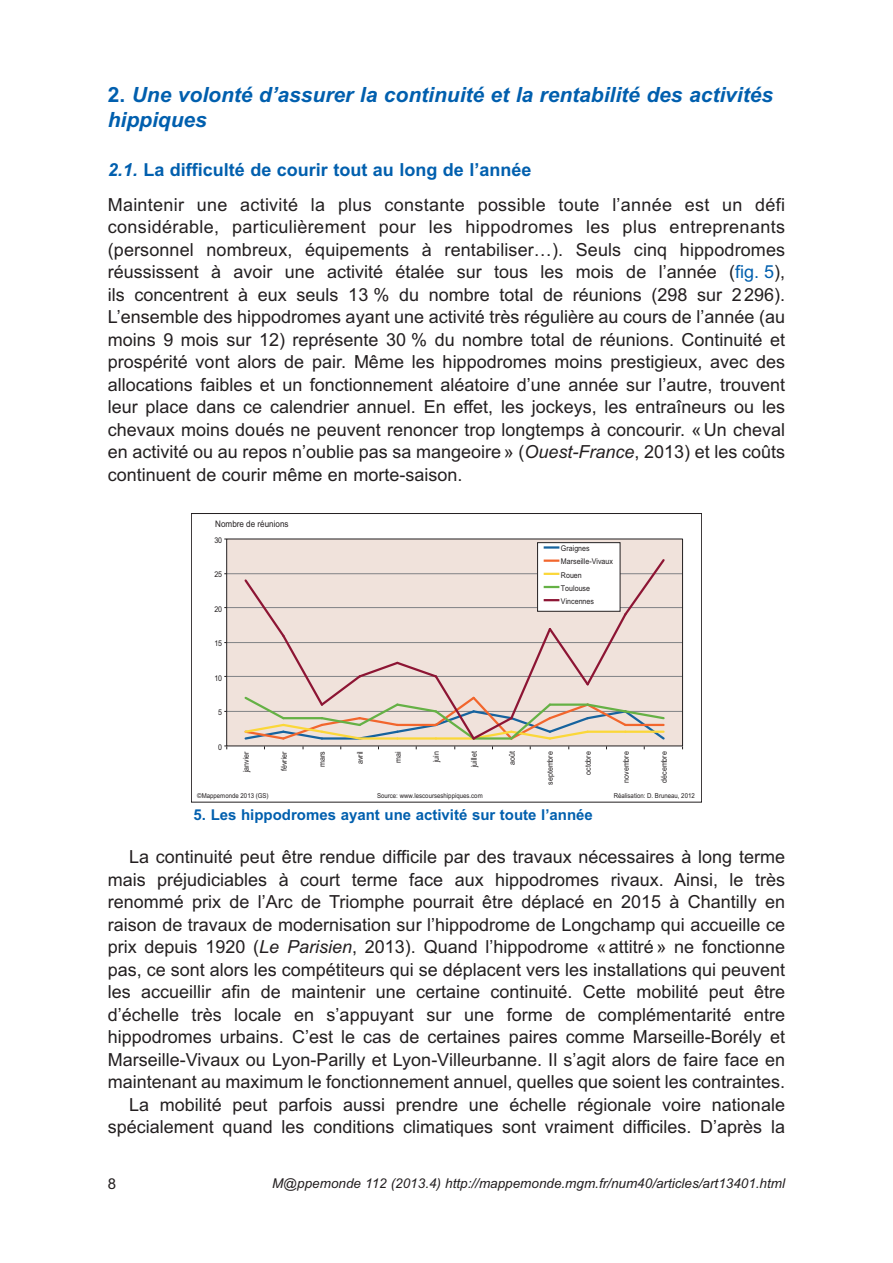
<style>
.page{position:relative;width:893px;height:1263px;background:#fff}
.page>*{position:absolute;margin:0;border:0;box-sizing:border-box;transform-origin:0 0}
.t1{font:italic 700 21px/25.2px "Arial";color:#015fae}
.t2{font:18px/22.5px "Arial";color:#231f20}
.t3{font:700 15px "Arial";color:#015fae}
.t4{font:15px "Arial";color:#231f20}
.t5{font:italic 13.5px "Arial";color:#231f20}
.t6{font:9px "Arial";color:#231f20;scale:.9 1}
.t7{font:7.8px/13.2px "Arial";color:#231f20;scale:.9 1}
.t8{font:6.75px "Arial";color:#231f20;scale:.9 1}
.s1{font-style:normal}
.s2{font-weight:700;font-style:italic;color:#015fae}
.s3{font-weight:700;color:#015fae}
.s4{color:#015fae}
.s5{font-style:italic}
</style>
<div class="page">
<div style="left:227px;top:539px;width:456px;height:207px;background:#f0e2db"></div>
<div style="left:191px;top:513px;width:511px;height:289px;border:1px solid #231f20"></div>
<hr style="left:227px;top:573px;width:456px;height:1px;background:#808285">
<hr style="left:227px;top:607px;width:456px;height:1px;background:#808285">
<hr style="left:227px;top:642px;width:456px;height:1px;background:#808285">
<hr style="left:227px;top:676px;width:456px;height:1px;background:#808285">
<hr style="left:227px;top:711px;width:456px;height:1px;background:#808285">
<div style="left:538px;top:543px;width:82px;height:68px;background:#fff"></div>
<div style="left:537px;top:542px;width:83px;height:69px;border:1px solid #231f20"></div>
<hr style="left:544px;top:546px;width:15px;height:3px;background:#16639e">
<svg style="left:242px;top:557px;width:425px;height:192px"></svg>
<p class="t1" style="left:108px;top:82px;width:667px"><span class="s1">2.</span> Une volonté d’assurer la continuité et la rentabilité des activités hippiques</p>
<p class="t2" style="left:108px;top:152px;width:679px;line-height:35.2px"><span class="s2">2.1.</span> <span class="s3">La difficulté de courir tout au long de l’année<br></span>Maintenir une activité la plus constante possible toute l’année est un défi</p>
<p class="t2" style="left:108px;top:216px;width:679px;text-align:justify">considérable, particulièrement pour les hippodromes les plus entreprenants (personnel nombreux, équipements à rentabiliser…). Seuls cinq hippodromes réussissent à avoir une activité étalée sur tous les mois de l’année (<span class="s4">fig. 5</span>), ils concentrent à eux seuls 13 % du nombre total de réunions (298 sur 2296).<br>L’ensemble des hippodromes ayant une activité très régulière au cours de l’année (au moins 9 mois sur 12) représente 30 % du nombre total de réunions. Continuité et prospérité vont alors de pair. Même les hippodromes moins prestigieux, avec des allocations faibles et un fonctionnement aléatoire d’une année sur l’autre, trouvent leur place dans ce calendrier annuel. En effet, les jockeys, les entraîneurs ou les chevaux moins doués ne peuvent renoncer trop longtemps à concourir. « Un cheval en activité ou au repos n’oublie pas sa mangeoire » (<span class="s5">Ouest-France</span>, 2013) et les coûts continuent de courir même en morte-saison.</p>
<p class="t6" style="left:215px;top:518px;width:83px">Nombre de réunions</p>
<p class="t7" style="left:214px;top:533px;width:10px">30</p>
<p class="t7" style="left:214px;top:568px;width:10px">25</p>
<p class="t7" style="left:214px;top:602px;width:10px">20</p>
<p class="t7" style="left:214px;top:637px;width:10px">15</p>
<p class="t7" style="left:214px;top:671px;width:10px">10</p>
<p class="t7" style="left:218px;top:706px;width:6px">5</p>
<p class="t7" style="left:218px;top:740px;width:6px">0</p>
<p class="t7" style="left:561px;top:542px;width:59px">Graignes<br>Marseille-Vivaux<br>Rouen<br>Toulouse<br>Vincennes</p>
<p class="t7" style="left:240px;top:772px;width:25px;rotate:-90deg">janvier</p>
<p class="t7" style="left:278px;top:771px;width:23px;rotate:-90deg">février</p>
<p class="t7" style="left:316px;top:767px;width:19px;rotate:-90deg">mars</p>
<p class="t7" style="left:354px;top:764px;width:16px;rotate:-90deg">avril</p>
<p class="t7" style="left:392px;top:763px;width:14px;rotate:-90deg">mai</p>
<p class="t7" style="left:430px;top:762px;width:14px;rotate:-90deg">juin</p>
<p class="t7" style="left:468px;top:767px;width:19px;rotate:-90deg">juillet</p>
<p class="t7" style="left:506px;top:765px;width:17px;rotate:-90deg">août</p>
<p class="t7" style="left:544px;top:785px;width:39px;rotate:-90deg">septembre</p>
<p class="t7" style="left:582px;top:775px;width:28px;rotate:-90deg">octobre</p>
<p class="t7" style="left:620px;top:783px;width:37px;rotate:-90deg">novembre</p>
<p class="t7" style="left:658px;top:783px;width:37px;rotate:-90deg">décembre</p>
<p class="t8" style="left:197px;top:791px;width:81px">©Mappemonde 2013 (GS)</p>
<p class="t8" style="left:377px;top:791px;width:119px">Source: www.lescourseshippiques.com</p>
<p class="t8" style="left:614px;top:791px;width:92px">Réalisation: D. Bruneau, 2012</p>
<p class="t3" style="left:194px;top:806px;width:401px">5. Les hippodromes ayant une activité sur toute l’année</p>
<p class="t2" style="left:108px;top:846px;width:679px;text-align:right">La continuité peut être rendue difficile par des travaux nécessaires à long terme mais préjudiciables à court terme face aux hippodromes rivaux. Ainsi, le très renommé prix de l’Arc de Triomphe pourrait être déplacé en 2015 à Chantilly en raison de travaux de modernisation sur l’hippodrome de Longchamp qui accueille ce prix depuis 1920 (<span class="s5">Le Parisien</span>, 2013). Quand l’hippodrome « attitré » ne fonctionne pas, ce sont alors les compétiteurs qui se déplacent vers les installations qui peuvent les accueillir afin de maintenir une certaine continuité. Cette mobilité peut être d’échelle très locale en s’appuyant sur une forme de complémentarité entre hippodromes urbains. C’est le cas de certaines paires comme Marseille-Borély et Marseille-Vivaux ou Lyon-Parilly et Lyon-Villeurbanne. Il s’agit alors de faire face en maintenant au maximum le fonctionnement annuel, quelles que soient les contraintes.<br>La mobilité peut parfois aussi prendre une échelle régionale voire nationale spécialement quand les conditions climatiques sont vraiment difficiles. D’après la</p>
<p class="t4" style="left:108px;top:1175px;width:10px">8</p>
<p class="t5" style="left:272px;top:1175px;width:514px">M@ppemonde 112 (2013.4) http://mappemonde.mgm.fr/num40/articles/art13401.html</p>
</div>
